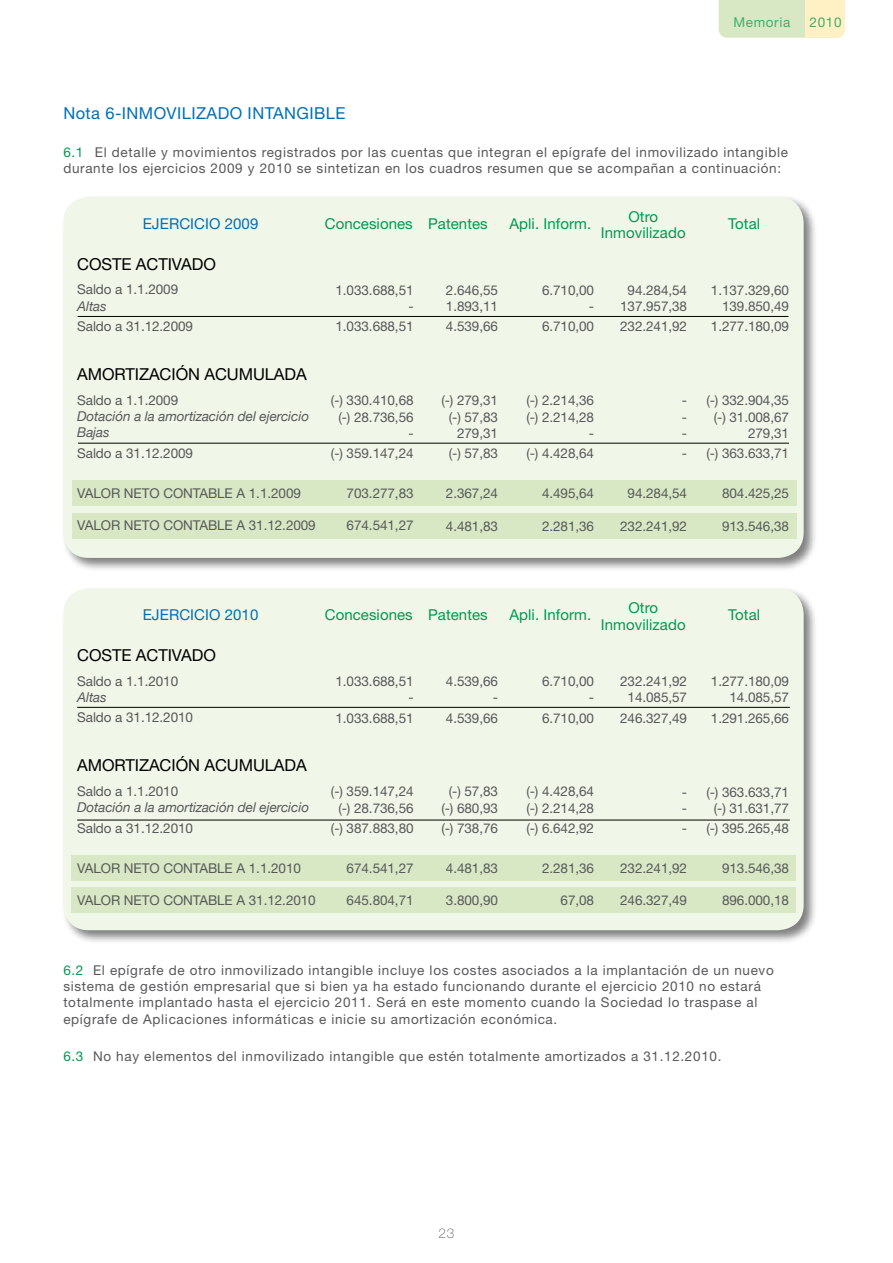
<style>
.page{position:relative;width:893px;height:1263px;background:#fff}
.page>*{position:absolute;margin:0;border:0;box-sizing:border-box;transform-origin:0 0}
.t1{font:16.5px "Helvetica Neue";letter-spacing:-.005em;color:#000}
.t2{font:16.5px "Helvetica Neue";letter-spacing:.025em;color:#0070b6}
.t3{font:15px/16.2px "Helvetica Neue";letter-spacing:.005em;color:#009a51;text-align:center}
.t4{font:15px "Helvetica Neue";letter-spacing:.005em;color:#0070b6}
.t5{font:13.5px/16.2px "Helvetica Neue";letter-spacing:.05em;color:#58585a;text-align:right}
.t6{font:13.5px/16.2px "Helvetica Neue";letter-spacing:-.005em;color:#58585a;text-align:right}
.t7{font:italic 13.5px/16.2px "Helvetica Neue";letter-spacing:-.005em;color:#58585a}
.t8{font:13.5px "Helvetica Neue";letter-spacing:.05em;color:#41ad70}
.t9{font:100 13.5px "Helvetica Neue";color:#58585a}
.s1{color:#009a51}
.s2{color:#009b54}
</style>
<div class="page">
<div style="left:719px;top:0;width:86px;height:38px;background:#d8e8c4"></div>
<div style="left:805px;top:0;width:40px;height:38px;background:#fff1c3"></div>
<div style="left:61px;top:195px;width:757px;height:377px;background:#000;opacity:.5"></div>
<div style="left:63px;top:197px;width:741px;height:361px;background:#f0f6e8;border-radius:26px"></div>
<div style="left:72px;top:480px;width:724px;height:26px;background:#d8e8c4"></div>
<div style="left:72px;top:513px;width:724px;height:26px;background:#d8e8c4"></div>
<hr style="left:78px;top:316px;width:710px;height:1px;background:#000">
<hr style="left:78px;top:443px;width:711px;height:1px;background:#000">
<div style="left:61px;top:586px;width:757px;height:359px;background:#000;opacity:.5"></div>
<div style="left:63px;top:588px;width:741px;height:342px;background:#f0f6e8;border-radius:26px"></div>
<div style="left:71px;top:855px;width:725px;height:26px;background:#d8e8c4"></div>
<div style="left:71px;top:887px;width:725px;height:26px;background:#d8e8c4"></div>
<hr style="left:77px;top:707px;width:713px;height:1px;background:#000">
<hr style="left:77px;top:820px;width:713px;height:1px;background:#000">
<p class="t8" style="left:733px;top:14px;width:59px">Memoria</p>
<p class="t8" style="left:809px;top:14px;width:34px">2010</p>
<p class="t2" style="left:63px;top:104px;width:284px">Nota 6-INMOVILIZADO INTANGIBLE</p>
<p class="t5" style="left:63px;top:144px;width:726px;text-align:left"><span class="s1">6.1</span> El detalle y movimientos registrados por las cuentas que integran el epígrafe del inmovilizado intangible durante los ejercicios 2009 y 2010 se sintetizan en los cuadros resumen que se acompañan a continuación:</p>
<p class="t4" style="left:143px;top:215px;width:19px">Ejercicio</p>
<p class="t4" style="left:225px;top:215px;width:35px">2009</p>
<p class="t3" style="left:325px;top:215px;width:165px">Concesiones Patentes</p>
<p class="t3" style="left:509px;top:215px;width:83px">Apli. Inform.</p>
<p class="t3" style="left:601px;top:208px;width:86px">Otro<br>Inmovilizado</p>
<p class="t3" style="left:728px;top:215px;width:33px">Total</p>
<p class="t1" style="left:77px;top:254px;width:140px">COSTE ACTIVADO</p>
<p class="t6" style="left:77px;top:281px;width:103px">Saldo a 1.1.2009</p>
<p class="t7" style="left:77px;top:297px;width:31px">Altas</p>
<p class="t6" style="left:77px;top:318px;width:117px">Saldo a 31.12.2009</p>
<p class="t1" style="left:77px;top:364px;width:231px">AMORTIZACIÓN ACUMULADA</p>
<p class="t6" style="left:77px;top:392px;width:103px">Saldo a 1.1.2009</p>
<p class="t7" style="left:77px;top:408px;width:233px">Dotación a la amortización del ejercicio<br>Bajas</p>
<p class="t6" style="left:77px;top:445px;width:117px">Saldo a 31.12.2009</p>
<p class="t6" style="left:77px;top:484px;width:225px">VALOR NETO CONTABLE A 1.1.2009</p>
<p class="t6" style="left:77px;top:517px;width:240px">VALOR NETO CONTABLE A 31.12.2009</p>
<p class="t5" style="left:336px;top:282px;width:80px">1.033.688,51 -</p>
<p class="t5" style="left:336px;top:318px;width:80px">1.033.688,51</p>
<p class="t6" style="left:331px;top:392px;width:84px">(-) 330.410,68 (-) 28.736,56 -</p>
<p class="t5" style="left:331px;top:445px;width:84px">(-) 359.147,24</p>
<p class="t5" style="left:347px;top:485px;width:68px">703.277,83</p>
<p class="t5" style="left:347px;top:517px;width:68px">674.541,27</p>
<p class="t6" style="left:446px;top:282px;width:54px;text-align:left">2.646,55<br>1.893,11</p>
<p class="t5" style="left:446px;top:318px;width:54px">4.539,66</p>
<p class="t6" style="left:441px;top:392px;width:58px">(-) 279,31 (-) 57,83<br>279,31</p>
<p class="t5" style="left:449px;top:445px;width:51px">(-) 57,83</p>
<p class="t5" style="left:446px;top:485px;width:54px">2.367,24</p>
<p class="t5" style="left:446px;top:517px;width:54px">4.481,83</p>
<p class="t5" style="left:542px;top:282px;width:54px">6.710,00 -</p>
<p class="t5" style="left:542px;top:318px;width:54px">6.710,00</p>
<p class="t6" style="left:526px;top:392px;width:69px">(-) 2.214,36 (-) 2.214,28 -</p>
<p class="t5" style="left:526px;top:445px;width:69px">(-) 4.428,64</p>
<p class="t5" style="left:542px;top:485px;width:54px">4.495,64</p>
<p class="t5" style="left:542px;top:517px;width:54px">2.281,36</p>
<p class="t6" style="left:620px;top:282px;width:68px;text-align:center">94.284,54<br>137.957,38</p>
<p class="t5" style="left:620px;top:318px;width:68px">232.241,92</p>
<p class="t6" style="left:711px;top:282px;width:80px">1.137.329,60<br>139.850,49</p>
<p class="t5" style="left:711px;top:318px;width:80px">1.277.180,09</p>
<p class="t5" style="left:682px;top:392px;width:7px;text-align:justify">- - -</p>
<p class="t5" style="left:682px;top:445px;width:7px">-</p>
<p class="t5" style="left:628px;top:485px;width:61px">94.284,54</p>
<p class="t5" style="left:620px;top:517px;width:68px">232.241,92</p>
<p class="t6" style="left:706px;top:392px;width:84px">(-) 332.904,35 (-) 31.008,67<br>279,31</p>
<p class="t5" style="left:706px;top:445px;width:84px">(-) 363.633,71</p>
<p class="t5" style="left:722px;top:485px;width:68px">804.425,25</p>
<p class="t5" style="left:722px;top:517px;width:68px">913.546,38</p>
<p class="t4" style="left:143px;top:606px;width:19px">Ejercicio</p>
<p class="t4" style="left:225px;top:606px;width:35px">2010</p>
<p class="t3" style="left:325px;top:607px;width:165px">Concesiones Patentes</p>
<p class="t3" style="left:509px;top:607px;width:83px">Apli. Inform.</p>
<p class="t3" style="left:601px;top:600px;width:86px">Otro<br>Inmovilizado</p>
<p class="t3" style="left:728px;top:606px;width:33px">Total</p>
<p class="t1" style="left:77px;top:645px;width:140px">COSTE ACTIVADO</p>
<p class="t6" style="left:77px;top:672px;width:103px">Saldo a 1.1.2010</p>
<p class="t7" style="left:77px;top:689px;width:31px">Altas</p>
<p class="t6" style="left:77px;top:709px;width:117px">Saldo a 31.12.2010</p>
<p class="t1" style="left:77px;top:756px;width:231px">AMORTIZACIÓN ACUMULADA</p>
<p class="t6" style="left:77px;top:783px;width:103px">Saldo a 1.1.2010</p>
<p class="t7" style="left:77px;top:799px;width:233px">Dotación a la amortización del ejercicio</p>
<p class="t6" style="left:77px;top:820px;width:117px">Saldo a 31.12.2010</p>
<p class="t6" style="left:77px;top:860px;width:225px">VALOR NETO CONTABLE A 1.1.2010</p>
<p class="t6" style="left:77px;top:892px;width:240px">VALOR NETO CONTABLE A 31.12.2010</p>
<p class="t5" style="left:336px;top:673px;width:80px">1.033.688,51 -</p>
<p class="t5" style="left:336px;top:709px;width:80px">1.033.688,51</p>
<p class="t6" style="left:331px;top:783px;width:84px;text-align:center">(-) 359.147,24 (-) 28.736,56</p>
<p class="t5" style="left:331px;top:820px;width:84px">(-) 387.883,80</p>
<p class="t5" style="left:347px;top:860px;width:68px">674.541,27</p>
<p class="t5" style="left:347px;top:892px;width:68px">645.804,71</p>
<p class="t5" style="left:446px;top:673px;width:54px">4.539,66 -</p>
<p class="t5" style="left:446px;top:709px;width:54px">4.539,66</p>
<p class="t5" style="left:441px;top:783px;width:58px;text-align:center">(-) 57,83 (-) 680,93</p>
<p class="t5" style="left:441px;top:820px;width:58px">(-) 738,76</p>
<p class="t5" style="left:446px;top:860px;width:54px">4.481,83</p>
<p class="t5" style="left:446px;top:892px;width:54px">3.800,90</p>
<p class="t5" style="left:542px;top:673px;width:54px">6.710,00 -</p>
<p class="t5" style="left:542px;top:709px;width:54px">6.710,00</p>
<p class="t6" style="left:526px;top:783px;width:69px;text-align:left">(-) 4.428,64 (-) 2.214,28</p>
<p class="t5" style="left:526px;top:820px;width:69px">(-) 6.642,92</p>
<p class="t5" style="left:542px;top:860px;width:54px">2.281,36</p>
<p class="t5" style="left:561px;top:892px;width:35px">67,08</p>
<p class="t6" style="left:620px;top:673px;width:68px;text-align:center">232.241,92<br>14.085,57</p>
<p class="t5" style="left:620px;top:709px;width:68px">246.327,49</p>
<p class="t6" style="left:711px;top:673px;width:80px">1.277.180,09<br>14.085,57</p>
<p class="t5" style="left:711px;top:710px;width:80px">1.291.265,66</p>
<p class="t5" style="left:682px;top:783px;width:7px;text-align:left">- -</p>
<p class="t5" style="left:682px;top:820px;width:7px">-</p>
<p class="t5" style="left:620px;top:860px;width:68px">232.241,92</p>
<p class="t5" style="left:620px;top:892px;width:68px">246.327,49</p>
<p class="t6" style="left:706px;top:783px;width:84px;text-align:center">(-) 363.633,71 (-) 31.631,77</p>
<p class="t5" style="left:706px;top:820px;width:84px">(-) 395.265,48</p>
<p class="t5" style="left:722px;top:860px;width:68px">913.546,38</p>
<p class="t5" style="left:722px;top:892px;width:68px">896.000,18</p>
<p class="t5" style="left:63px;top:962px;width:712px;text-align:left"><span class="s2">6.2</span> El epígrafe de otro inmovilizado intangible incluye los costes asociados a la implantación de un nuevo sistema de gestión empresarial que si bien ya ha estado funcionando durante el ejercicio 2010 no estará totalmente implantado hasta el ejercicio 2011. Será en este momento cuando la Sociedad lo traspase al epígrafe de Aplicaciones informáticas e inicie su amortización económica.</p>
<p class="t5" style="left:63px;top:1048px;width:660px"><span class="s1">6.3</span> No hay elementos del inmovilizado intangible que estén totalmente amortizados a 31.12.2010.</p>
<p class="t9" style="left:439px;top:1225px;width:17px">23</p>
</div>
